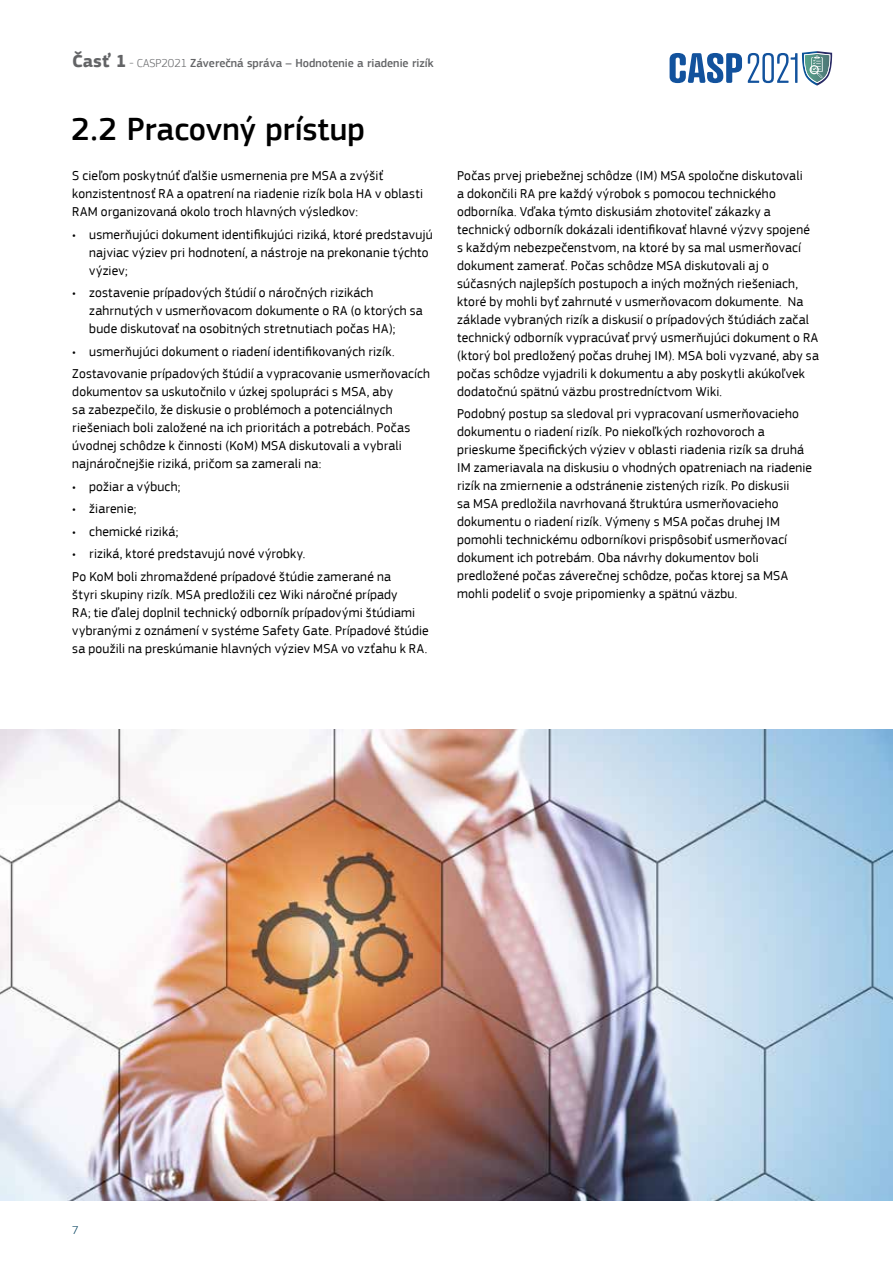
<style>
.page{position:relative;width:893px;height:1263px;background:#fff}
.page>*{position:absolute;margin:0;border:0;box-sizing:border-box;transform-origin:0 0}
.t1{font:500 33px "EC Square Sans Pro";color:#000}
.t2{font:13.5px/18px "EC Square Sans Pro";letter-spacing:.015em;color:#000}
.t3{font:500 12px "EC Square Sans Pro";color:#636466}
.t4{font:300 12px "EC Square Sans Pro";color:#02405d}
.s1{font-weight:700;font-size:18px}
.s2{font-weight:300}
</style>
<div class="page">
<img style="left:0;top:729px;width:893px;height:471px">
<svg style="left:670px;top:53px;width:72px;height:30px"></svg>
<svg style="left:748px;top:51px;width:84px;height:35px"></svg>
<p class="t3" style="left:72px;top:56px;width:363px"><span class="s1">Časť 1</span> <span class="s2">- CASP2021</span> Záverečná správa – Hodnotenie a riadenie rizík</p>
<h1 class="t1" style="left:71px;top:109px;width:295px">2.2 Pracovný prístup</h1>
<p class="t2" style="left:72px;top:167px;width:352px">S cieľom poskytnúť ďalšie usmernenia pre MSA a zvýšiť konzistentnosť RA a opatrení na riadenie rizík bola HA v oblasti<br>RAM organizovaná okolo troch hlavných výsledkov:</p>
<p class="t2" style="left:89px;top:225px;width:345px;text-indent:-17px">• usmerňujúci dokument identifikujúci riziká, ktoré predstavujú najviac výziev pri hodnotení, a nástroje na prekonanie týchto výziev;</p>
<p class="t2" style="left:89px;top:284px;width:335px;text-indent:-17px">• zostavenie prípadových štúdií o náročných rizikách zahrnutých v usmerňovacom dokumente o RA (o ktorých sa bude diskutovať na osobitných stretnutiach počas HA);</p>
<p class="t2" style="left:72px;top:340px;width:359px;line-height:22.5px">• usmerňujúci dokument o riadení identifikovaných rizík.<br>Zostavovanie prípadových štúdií a vypracovanie usmerňovacích</p>
<p class="t2" style="left:72px;top:383px;width:339px">dokumentov sa uskutočnilo v úzkej spolupráci s MSA, aby<br>sa zabezpečilo, že diskusie o problémoch a potenciálnych riešeniach boli založené na ich prioritách a potrebách. Počas úvodnej schôdze k činnosti (KoM) MSA diskutovali a vybrali najnáročnejšie riziká, pričom sa zamerali na:</p>
<p class="t2" style="left:72px;top:477px;width:110px">• požiar a výbuch;</p>
<p class="t2" style="left:72px;top:500px;width:66px">• žiarenie;</p>
<p class="t2" style="left:72px;top:522px;width:108px">• chemické riziká;</p>
<p class="t2" style="left:72px;top:542px;width:320px;line-height:22.5px">• riziká, ktoré predstavujú nové výrobky.<br>Po KoM boli zhromaždené prípadové štúdie zamerané na</p>
<p class="t2" style="left:72px;top:585px;width:358px">štyri skupiny rizík. MSA predložili cez Wiki náročné prípady<br>RA; tie ďalej doplnil technický odborník prípadovými štúdiami vybranými z oznámení v systéme Safety Gate. Prípadové štúdie sa použili na preskúmanie hlavných výziev MSA vo vzťahu k RA.</p>
<p class="t2" style="left:457px;top:167px;width:363px">Počas prvej priebežnej schôdze (IM) MSA spoločne diskutovali<br>a dokončili RA pre každý výrobok s pomocou technického odborníka. Vďaka týmto diskusiám zhotoviteľ zákazky a technický odborník dokázali identifikovať hlavné výzvy spojené s každým nebezpečenstvom, na ktoré by sa mal usmerňovací dokument zamerať. Počas schôdze MSA diskutovali aj o súčasných najlepších postupoch a iných možných riešeniach, ktoré by mohli byť zahrnuté v usmerňovacom dokumente. Na základe vybraných rizík a diskusií o prípadových štúdiách začal technický odborník vypracúvať prvý usmerňujúci dokument o RA (ktorý bol predložený počas druhej IM). MSA boli vyzvané, aby sa počas schôdze vyjadrili k dokumentu a aby poskytli akúkoľvek dodatočnú spätnú väzbu prostredníctvom Wiki.</p>
<p class="t2" style="left:457px;top:405px;width:357px">Podobný postup sa sledoval pri vypracovaní usmerňovacieho dokumentu o riadení rizík. Po niekoľkých rozhovoroch a prieskume špecifických výziev v oblasti riadenia rizík sa druhá IM zameriavala na diskusiu o vhodných opatreniach na riadenie rizík na zmiernenie a odstránenie zistených rizík. Po diskusii<br>sa MSA predložila navrhovaná štruktúra usmerňovacieho dokumentu o riadení rizík. Výmeny s MSA počas druhej IM pomohli technickému odborníkovi prispôsobiť usmerňovací dokument ich potrebám. Oba návrhy dokumentov boli predložené počas záverečnej schôdze, počas ktorej sa MSA mohli podeliť o svoje pripomienky a spätnú väzbu.</p>
<p class="t4" style="left:72px;top:1223px;width:8px">7</p>
</div>
